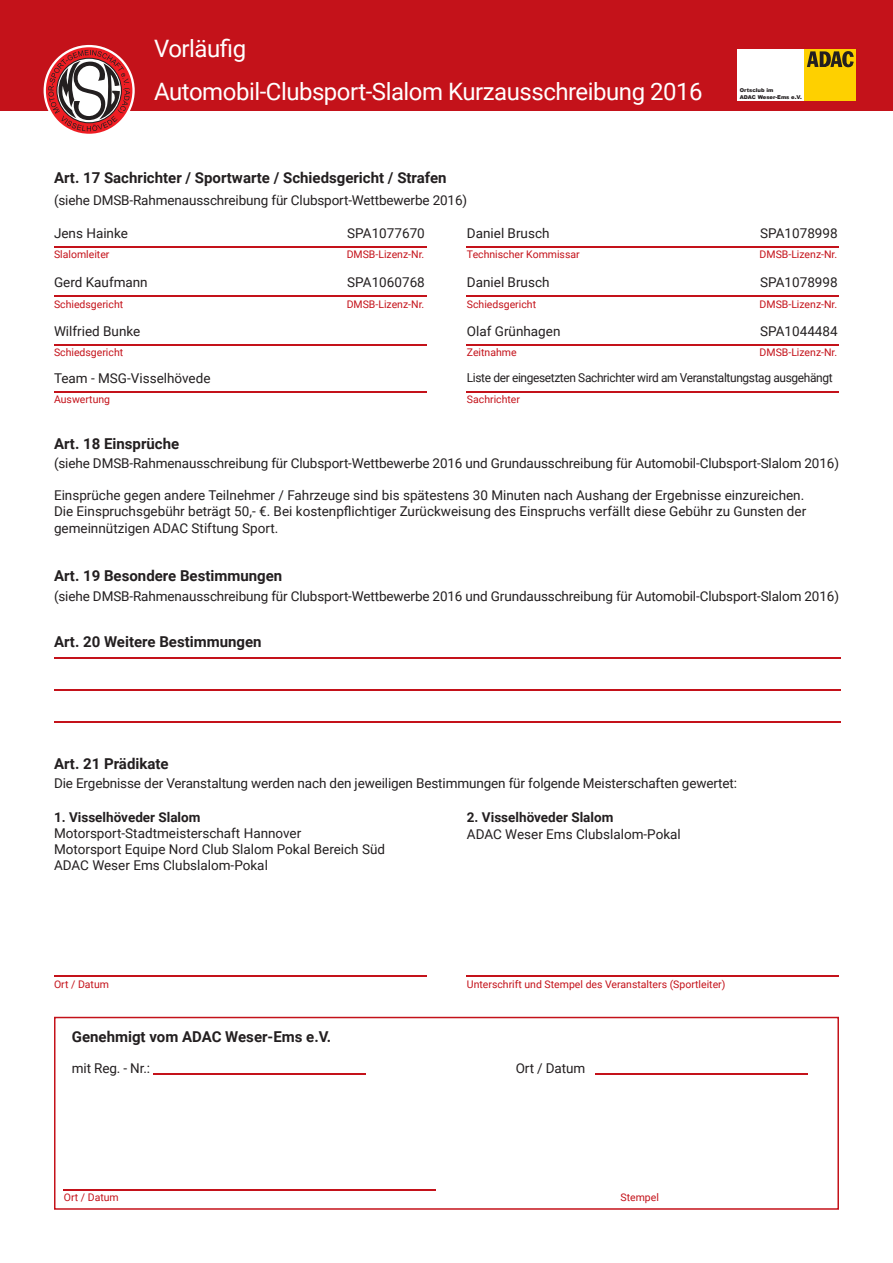
<style>
.page{position:relative;width:893px;height:1263px;background:#fff}
.page>*{position:absolute;margin:0;border:0;box-sizing:border-box;transform-origin:0 0}
.t1{font:24px "Roboto";letter-spacing:-.02em;color:#fff}
.t2{font:700 15px "Roboto";color:#231f20}
.t3{font:13.5px/16.2px "Roboto";color:#231f20}
.t4{font:700 13.5px "Roboto";color:#231f20}
.t5{font:12.3px "Roboto";letter-spacing:-.03em;color:#231f20}
.t6{font:10.5px "Roboto";color:#c4121a}
.t7{font:900 5.25px/6.3px "Arial";color:#231f20}
</style>
<div class="page">
<div style="left:0;top:0;width:893px;height:111px;background:#c4121a"></div>
<svg style="left:44px;top:45px;width:91px;height:89px"></svg>
<div style="left:738px;top:49px;width:118px;height:51px;background:#fff"></div>
<div style="left:804px;top:49px;width:52px;height:51px;background:#fed000"></div>
<svg style="left:807px;top:51px;width:47px;height:16px"></svg>
<hr style="left:54px;top:246px;width:372px;height:2px;background:#c4121a">
<hr style="left:467px;top:246px;width:372px;height:2px;background:#c4121a">
<hr style="left:54px;top:295px;width:372px;height:2px;background:#c4121a">
<hr style="left:467px;top:295px;width:372px;height:2px;background:#c4121a">
<hr style="left:54px;top:344px;width:372px;height:2px;background:#c4121a">
<hr style="left:467px;top:344px;width:372px;height:2px;background:#c4121a">
<hr style="left:54px;top:391px;width:372px;height:2px;background:#c4121a">
<hr style="left:467px;top:391px;width:372px;height:2px;background:#c4121a">
<hr style="left:54px;top:657px;width:787px;height:2px;background:#c4121a">
<hr style="left:54px;top:689px;width:787px;height:2px;background:#c4121a">
<hr style="left:54px;top:721px;width:787px;height:2px;background:#c4121a">
<hr style="left:54px;top:975px;width:372px;height:2px;background:#c4121a">
<hr style="left:467px;top:975px;width:372px;height:2px;background:#c4121a">
<div style="left:54px;top:1017px;width:785px;height:193px;border:2px solid #c4121a"></div>
<hr style="left:153px;top:1073px;width:213px;height:1px;background:#c4121a">
<hr style="left:595px;top:1073px;width:213px;height:1px;background:#c4121a">
<hr style="left:64px;top:1189px;width:372px;height:2px;background:#c4121a">
<h1 class="t1" style="left:154px;top:32px;width:94px">Vorläufig</h1>
<h1 class="t1" style="left:154px;top:75px;width:550px">Automobil-Clubsport-Slalom Kurzausschreibung 2016</h1>
<p class="t7" style="left:740px;top:87px;width:63px">Ortsclub im<br>ADAC Weser-Ems e.V.</p>
<p class="t2" style="left:54px;top:168px;width:394px">Art. 17 Sachrichter / Sportwarte / Schiedsgericht / Strafen</p>
<p class="t3" style="left:54px;top:191px;width:415px">(siehe DMSB-Rahmenausschreibung für Clubsport-Wettbewerbe 2016)</p>
<p class="t3" style="left:54px;top:224px;width:75px">Jens Hainke</p>
<p class="t3" style="left:347px;top:224px;width:79px">SPA1077670</p>
<p class="t3" style="left:467px;top:224px;width:84px">Daniel Brusch</p>
<p class="t3" style="left:760px;top:224px;width:79px">SPA1078998</p>
<p class="t6" style="left:54px;top:247px;width:57px">Slalomleiter</p>
<p class="t6" style="left:347px;top:247px;width:79px">DMSB-Lizenz-Nr.</p>
<p class="t6" style="left:467px;top:247px;width:114px">Technischer Kommissar</p>
<p class="t6" style="left:760px;top:247px;width:79px">DMSB-Lizenz-Nr.</p>
<p class="t3" style="left:54px;top:274px;width:95px">Gerd Kaufmann</p>
<p class="t3" style="left:347px;top:274px;width:79px">SPA1060768</p>
<p class="t3" style="left:467px;top:274px;width:84px">Daniel Brusch</p>
<p class="t3" style="left:760px;top:274px;width:79px">SPA1078998</p>
<p class="t6" style="left:54px;top:296px;width:71px">Schiedsgericht</p>
<p class="t6" style="left:347px;top:296px;width:79px">DMSB-Lizenz-Nr.</p>
<p class="t6" style="left:467px;top:296px;width:71px">Schiedsgericht</p>
<p class="t6" style="left:760px;top:296px;width:79px">DMSB-Lizenz-Nr.</p>
<p class="t3" style="left:54px;top:322px;width:88px">Wilfried Bunke</p>
<p class="t3" style="left:467px;top:322px;width:95px">Olaf Grünhagen</p>
<p class="t3" style="left:760px;top:322px;width:79px">SPA1044484</p>
<p class="t6" style="left:54px;top:345px;width:71px">Schiedsgericht</p>
<p class="t6" style="left:467px;top:345px;width:51px">Zeitnahme</p>
<p class="t6" style="left:760px;top:345px;width:79px">DMSB-Lizenz-Nr.</p>
<p class="t3" style="left:54px;top:369px;width:158px">Team - MSG-Visselhövede</p>
<p class="t6" style="left:54px;top:392px;width:58px">Auswertung</p>
<p class="t5" style="left:467px;top:369px;width:367px">Liste der eingesetzten Sachrichter wird am Veranstaltungstag ausgehängt</p>
<p class="t6" style="left:467px;top:392px;width:55px">Sachrichter</p>
<p class="t2" style="left:54px;top:433px;width:127px">Art. 18 Einsprüche</p>
<p class="t3" style="left:54px;top:455px;width:786px">(siehe DMSB-Rahmenausschreibung für Clubsport-Wettbewerbe 2016 und Grundausschreibung für Automobil-Clubsport-Slalom 2016)</p>
<p class="t3" style="left:54px;top:487px;width:754px">Einsprüche gegen andere Teilnehmer / Fahrzeuge sind bis spätestens 30 Minuten nach Aushang der Ergebnisse einzureichen.<br>Die Einspruchsgebühr beträgt 50,- €. Bei kostenpflichtiger Zurückweisung des Einspruchs verfällt diese Gebühr zu Gunsten der gemeinnützigen ADAC Stiftung Sport.</p>
<p class="t2" style="left:54px;top:565px;width:230px">Art. 19 Besondere Bestimmungen</p>
<p class="t3" style="left:54px;top:588px;width:786px">(siehe DMSB-Rahmenausschreibung für Clubsport-Wettbewerbe 2016 und Grundausschreibung für Automobil-Clubsport-Slalom 2016)</p>
<p class="t2" style="left:54px;top:631px;width:209px">Art. 20 Weitere Bestimmungen</p>
<p class="t2" style="left:54px;top:753px;width:116px">Art. 21 Prädikate</p>
<p class="t3" style="left:54px;top:775px;width:685px">Die Ergebnisse der Veranstaltung werden nach den jeweiligen Bestimmungen für folgende Meisterschaften gewertet:</p>
<p class="t4" style="left:54px;top:807px;width:148px">1. Visselhöveder Slalom</p>
<p class="t3" style="left:54px;top:824px;width:333px">Motorsport-Stadtmeisterschaft Hannover<br>Motorsport Equipe Nord Club Slalom Pokal Bereich Süd<br>ADAC Weser Ems Clubslalom-Pokal</p>
<p class="t4" style="left:467px;top:808px;width:148px">2. Visselhöveder Slalom</p>
<p class="t3" style="left:467px;top:825px;width:215px">ADAC Weser Ems Clubslalom-Pokal</p>
<p class="t6" style="left:54px;top:976px;width:57px">Ort / Datum</p>
<p class="t6" style="left:467px;top:976px;width:260px">Unterschrift und Stempel des Veranstalters (Sportleiter)</p>
<p class="t2" style="left:72px;top:1026px;width:261px">Genehmigt vom ADAC Weser-Ems e.V.</p>
<p class="t3" style="left:72px;top:1059px;width:80px">mit Reg. - Nr.:</p>
<p class="t3" style="left:516px;top:1059px;width:71px">Ort / Datum</p>
<p class="t6" style="left:64px;top:1190px;width:57px">Ort / Datum</p>
<p class="t6" style="left:620px;top:1190px;width:40px">Stempel</p>
</div>
